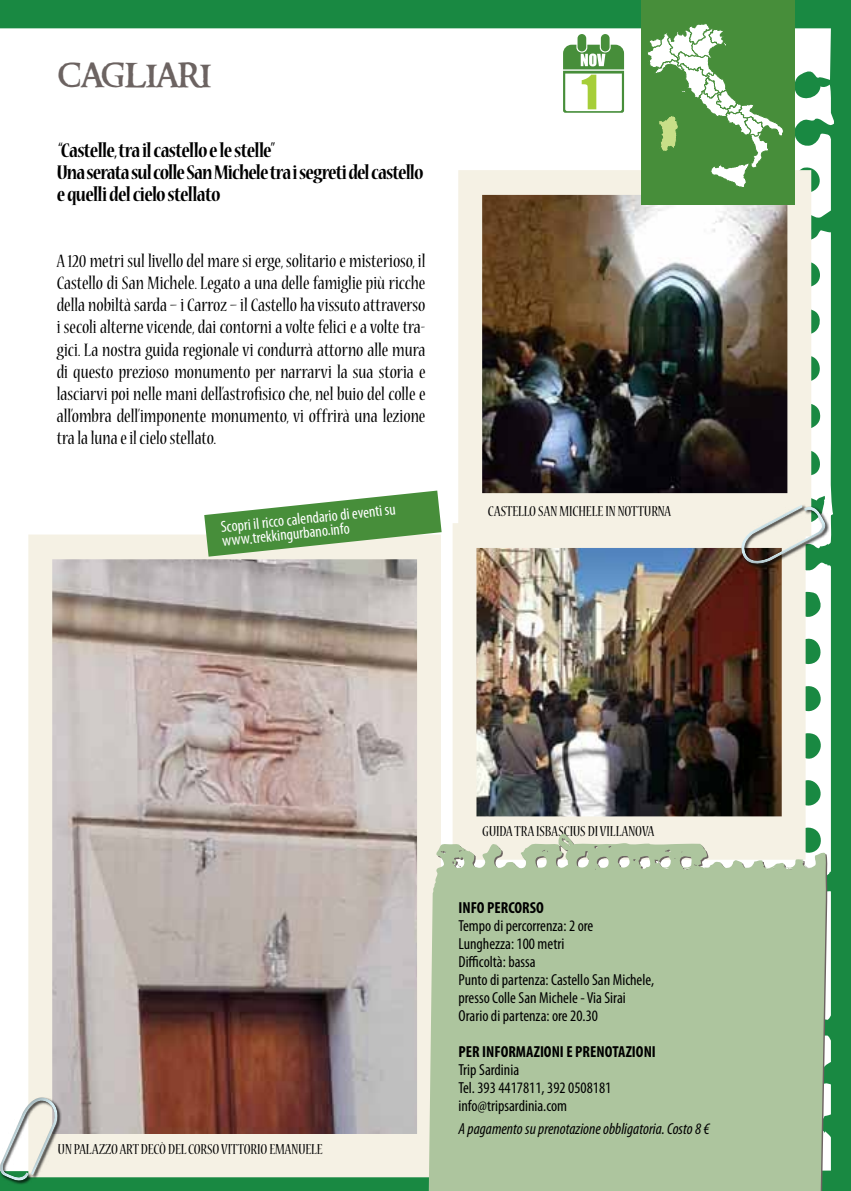
<style>
.page{position:relative;width:851px;height:1191px;background:#fff}
.page>*{position:absolute;margin:0;border:0;box-sizing:border-box;transform-origin:0 0}
.t1{font:500 40px "Ringbearer";letter-spacing:-.04em;color:#6c6361}
.t2{font:700 condensed 22px/22px "Nueva Std";letter-spacing:-.04em;color:#000}
.t3{font:condensed 20px/22px "Nueva Std";color:#000;text-align:justify}
.t4{font:condensed 16px/18px "Myriad Pro";color:#000}
.t5{font:condensed 16px "Nueva Std";color:#000}
.t6{font:condensed 16px/14px "Myriad Pro";color:#fff}
.t7{font:italic condensed 16px "Myriad Pro";color:#000}
.t8{font:700 condensed 16px "Myriad Pro";color:#000}
</style>
<div class="page">
<div style="left:0;top:0;width:850px;height:1191px;background:#198942"></div>
<div style="left:0;top:28px;width:833px;height:1143px;background:#fff"></div>
<svg style="left:28px;top:534px;width:413px;height:643px;background:#baaca6"></svg>
<img style="left:452px;top:523px;width:353px;height:310px">
<img style="left:458px;top:170px;width:353px;height:366px">
<svg style="left:733px;top:484px;width:99px;height:100px;background:#b2b4a6"></svg>
<div style="left:641px;top:0;width:153px;height:204px;background:#478e3a"></div>
<svg style="left:648px;top:24px;width:135px;height:163px"></svg>
<svg style="left:425px;top:833px;width:401px;height:358px;background:#b1c7a3"></svg>
<svg style="left:0;top:1091px;width:78px;height:93px;background:#ced6cc"></svg>
<svg style="left:563px;top:34px;width:61px;height:79px;background:#b4d1a8"></svg>
<svg style="left:204px;top:490px;width:237px;height:66px;background:#8ab57f"></svg>
<h1 class="t1" style="left:57px;top:46px;width:157px">CAGLIARI</h1>
<p class="t2" style="left:57px;top:140px;width:368px">“Castelle,tra il castello e le stelle”<br>Una serata sul colle San Michele tra i segreti del castello e quelli del cielo stellato</p>
<p class="t3" style="left:57px;top:251px;width:370px">A 120 metri sul livello del mare si erge, solitario e misterioso, il Castello di San Michele. Legato a una delle famiglie più ricche della nobiltà sarda – i Carroz – il Castello ha vissuto attraverso i secoli alterne vicende, dai contorni a volte felici e a volte tra&shy;gici. La nostra guida regionale vi condurrà attorno alle mura di questo prezioso monumento per narrarvi la sua storia e lasciarvi poi nelle mani dell’astrofisico che, nel buio del colle e all’ombra dell’imponente monumento, vi offrirà una lezione tra la luna e il cielo stellato.</p>
<p class="t6" style="left:220px;top:520px;width:177px;rotate:-6deg">Scopri il ricco calendario di eventi su www.trekkingurbano.info</p>
<p class="t5" style="left:488px;top:503px;width:184px">castello san michele in notturna</p>
<p class="t5" style="left:58px;top:1141px;width:266px">un palazzo art decò del Corso Vittorio Emanuele</p>
<p class="t5" style="left:482px;top:824px;width:167px">guida tra isbascius di villanova</p>
<p class="t8" style="left:458px;top:897px;width:87px">INFO PERCORSO</p>
<p class="t4" style="left:458px;top:916px;width:197px">Tempo di percorrenza: 2 ore<br>Lunghezza: 100 metri<br>Difficoltà: bassa<br>Punto di partenza: Castello San Michele, presso Colle San Michele - Via Sirai<br>Orario di partenza: ore 20.30</p>
<p class="t8" style="left:458px;top:1041px;width:199px">PER INFORMAZIONI E PRENOTAZIONI</p>
<p class="t4" style="left:458px;top:1060px;width:154px">Trip Sardinia<br>Tel. 393 4417811, 392 0508181 info@tripsardinia.com</p>
<p class="t7" style="left:458px;top:1119px;width:253px">A pagamento su prenotazione obbligatoria. Costo 8 €</p>
</div>
